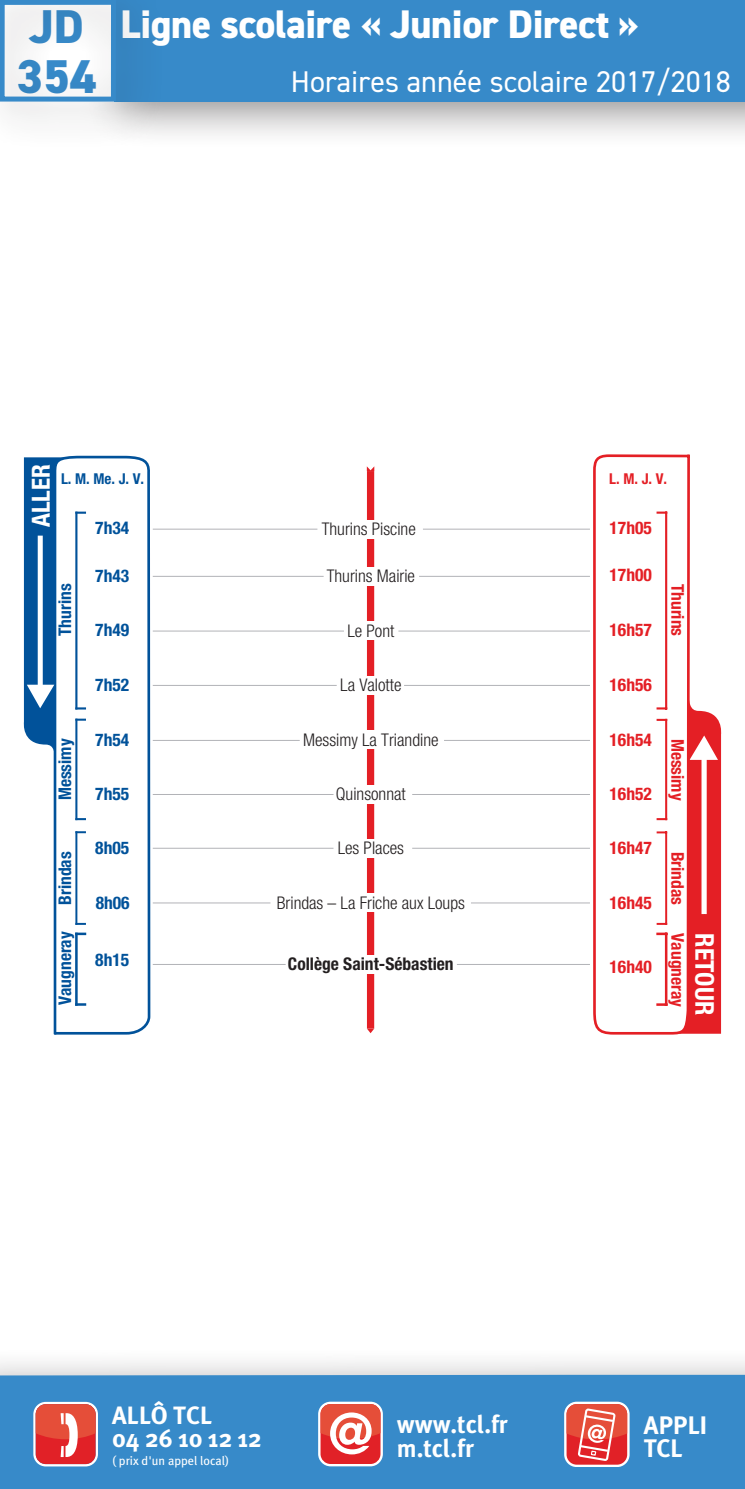
<style>
.page{position:relative;width:745px;height:1489px;background:#fff}
.page>*{position:absolute;margin:0;border:0;box-sizing:border-box;transform-origin:0 0}
.t1{font:800 47.5px "DIN2014";color:#378ac9}
.t2{font:800 40px "DIN2014";letter-spacing:-.01em;color:#fff}
.t3{font:30px "DIN2014";color:#fff}
.t4{font:700 condensed 25.75px "Helvetica Neue LT Std";color:#fff}
.t5{font:700 25.25px/23.8px "Meta Plus";letter-spacing:-.005em;color:#fff}
.t6{font:700 25px/23.2px "Meta Plus";color:#fff}
.t7{font:700 condensed 25px "Helvetica Neue LT Std";color:#fff}
.t8{font:300 condensed 17.5px "Helvetica Neue LT Std";color:#231f20}
.t9{font:700 condensed 17.5px "Helvetica Neue LT Std";color:#e41f25}
.t10{font:700 condensed 17.5px "Helvetica Neue LT Std";color:#01529a}
.t11{font:700 condensed 17.5px "Helvetica Neue LT Std";color:#231f20}
.t12{font:700 condensed 15px "Helvetica Neue LT Std";color:#01529a}
.t13{font:700 condensed 15px "Helvetica Neue LT Std";color:#e41f25}
.t14{font:12.5px "Meta Plus";color:#fff}
.s1{font-size:47.5px;color:#378ac9}
</style>
<div class="page">
<div style="left:85px;top:0;width:659px;height:151px;background:#231f20;opacity:.5"></div>
<div style="left:113px;top:0;width:631px;height:102px;background:#378ac9"></div>
<div style="left:0;top:1345px;width:744px;height:143px;background:#231f20;opacity:.5"></div>
<div style="left:0;top:1374px;width:744px;height:114px;background:#378ac9"></div>
<svg style="left:33px;top:1401px;width:65px;height:65px"></svg>
<svg style="left:318px;top:1401px;width:64px;height:65px"></svg>
<div style="left:320px;top:1403px;width:60px;height:60px;background:#e12127;border-radius:10px"></div>
<svg style="left:320px;top:1403px;width:60px;height:51px"></svg>
<svg style="left:563px;top:1401px;width:66px;height:65px"></svg>
<div style="left:566px;top:1403px;width:60px;height:61px;background:#e12127;border-radius:10px"></div>
<svg style="left:566px;top:1403px;width:60px;height:57px"></svg>
<div style="left:367px;top:471px;width:7px;height:557px;background:#e41f25"></div>
<hr style="left:419px;top:576px;width:170px;height:1px;background:#b2b3b7">
<hr style="left:153px;top:576px;width:170px;height:1px;background:#b2b3b7">
<hr style="left:398px;top:630px;width:191px;height:1px;background:#b2b3b7">
<hr style="left:153px;top:630px;width:191px;height:1px;background:#b2b3b7">
<hr style="left:404px;top:685px;width:185px;height:1px;background:#b2b3b7">
<hr style="left:153px;top:685px;width:183px;height:1px;background:#b2b3b7">
<hr style="left:443px;top:740px;width:146px;height:1px;background:#b2b3b7">
<hr style="left:153px;top:740px;width:146px;height:1px;background:#b2b3b7">
<svg style="left:53px;top:455px;width:98px;height:579px"></svg>
<hr style="left:75px;top:719px;width:2px;height:100px;background:#01529a">
<svg style="left:76px;top:818px;width:9px;height:2px"></svg>
<svg style="left:24px;top:457px;width:61px;height:311px"></svg>
<hr style="left:75px;top:933px;width:3px;height:71px;background:#01529a">
<svg style="left:76px;top:1003px;width:9px;height:2px"></svg>
<svg style="left:76px;top:932px;width:9px;height:3px"></svg>
<svg style="left:593px;top:454px;width:97px;height:580px"></svg>
<hr style="left:664px;top:512px;width:2px;height:196px;background:#e41f25">
<svg style="left:657px;top:511px;width:8px;height:2px"></svg>
<hr style="left:75px;top:832px;width:2px;height:91px;background:#01529a">
<svg style="left:76px;top:922px;width:9px;height:2px"></svg>
<svg style="left:76px;top:831px;width:9px;height:2px"></svg>
<svg style="left:657px;top:686px;width:63px;height:347px"></svg>
<svg style="left:366px;top:466px;width:8px;height:5px"></svg>
<svg style="left:367px;top:1028px;width:7px;height:5px"></svg>
<div style="left:359px;top:567px;width:23px;height:18px;background:#fff"></div>
<div style="left:359px;top:621px;width:23px;height:19px;background:#fff"></div>
<div style="left:359px;top:676px;width:23px;height:18px;background:#fff"></div>
<div style="left:359px;top:730px;width:23px;height:19px;background:#fff"></div>
<hr style="left:412px;top:794px;width:177px;height:1px;background:#b2b3b7">
<hr style="left:153px;top:794px;width:180px;height:1px;background:#b2b3b7">
<div style="left:359px;top:785px;width:23px;height:18px;background:#fff"></div>
<hr style="left:422px;top:528px;width:167px;height:1px;background:#b2b3b7">
<hr style="left:153px;top:528px;width:164px;height:1px;background:#b2b3b7">
<div style="left:359px;top:519px;width:23px;height:19px;background:#fff"></div>
<hr style="left:412px;top:847px;width:177px;height:1px;background:#b2b3b7">
<hr style="left:153px;top:847px;width:180px;height:1px;background:#b2b3b7">
<div style="left:359px;top:838px;width:23px;height:19px;background:#fff"></div>
<hr style="left:470px;top:902px;width:119px;height:1px;background:#b2b3b7">
<hr style="left:153px;top:902px;width:117px;height:1px;background:#b2b3b7">
<div style="left:359px;top:893px;width:23px;height:19px;background:#fff"></div>
<hr style="left:456px;top:964px;width:133px;height:1px;background:#b2b3b7">
<hr style="left:153px;top:964px;width:132px;height:1px;background:#b2b3b7">
<div style="left:359px;top:954px;width:23px;height:19px;background:#fff"></div>
<div style="left:0;top:0;width:164px;height:151px;background:#231f20;opacity:.5"></div>
<div style="left:0;top:0;width:116px;height:102px;border:5px solid #378ac9"></div>
<h2 class="t2" style="left:29px;top:-2px;width:611px"><span class="s1">JD</span> Ligne scolaire « Junior Direct »</h2>
<h1 class="t1" style="left:17px;top:45px;width:81px">354</h1>
<h3 class="t3" style="left:291px;top:63px;width:441px">Horaires année scolaire 2017/2018</h3>
<h3 class="t7" style="left:26px;top:527px;width:64px;rotate:-90deg">ALLER</h3>
<p class="t12" style="left:61px;top:469px;width:85px">L. M. Me. J. V.</p>
<p class="t13" style="left:609px;top:469px;width:59px">L. M. J. V.</p>
<p class="t10" style="left:95px;top:517px;width:35px">7h34</p>
<p class="t8" style="left:321px;top:518px;width:96px">Thurins Piscine</p>
<p class="t9" style="left:609px;top:517px;width:44px">17h05</p>
<p class="t10" style="left:54px;top:636px;width:54px;rotate:-90deg">Thurins</p>
<p class="t10" style="left:95px;top:564px;width:35px">7h43</p>
<p class="t10" style="left:95px;top:619px;width:35px">7h49</p>
<p class="t8" style="left:326px;top:566px;width:90px">Thurins Mairie</p>
<p class="t8" style="left:347px;top:620px;width:48px">Le Pont</p>
<p class="t9" style="left:609px;top:564px;width:44px">17h00</p>
<p class="t9" style="left:609px;top:619px;width:44px">16h57</p>
<p class="t9" style="left:688px;top:583px;width:54px;rotate:90deg">Thurins</p>
<p class="t10" style="left:95px;top:673px;width:35px">7h52</p>
<p class="t8" style="left:340px;top:675px;width:63px">La Valotte</p>
<p class="t9" style="left:609px;top:673px;width:44px">16h56</p>
<p class="t10" style="left:54px;top:800px;width:63px;rotate:-90deg">Messimy</p>
<p class="t10" style="left:95px;top:728px;width:35px">7h54</p>
<p class="t10" style="left:95px;top:783px;width:35px">7h55</p>
<p class="t8" style="left:303px;top:729px;width:137px">Messimy La Triandine</p>
<p class="t8" style="left:336px;top:784px;width:71px">Quinsonnat</p>
<p class="t9" style="left:609px;top:728px;width:44px">16h54</p>
<p class="t9" style="left:609px;top:783px;width:44px">16h52</p>
<p class="t9" style="left:688px;top:738px;width:63px;rotate:90deg">Messimy</p>
<p class="t10" style="left:95px;top:836px;width:35px">8h05</p>
<p class="t8" style="left:337px;top:837px;width:68px">Les Places</p>
<p class="t9" style="left:609px;top:836px;width:44px">16h47</p>
<p class="t10" style="left:54px;top:904px;width:55px;rotate:-90deg">Brindas</p>
<p class="t9" style="left:688px;top:851px;width:55px;rotate:90deg">Brindas</p>
<p class="t8" style="left:276px;top:892px;width:189px">Brindas – La Friche aux Loups</p>
<p class="t10" style="left:96px;top:892px;width:35px">8h06</p>
<p class="t9" style="left:609px;top:892px;width:44px">16h45</p>
<p class="t10" style="left:54px;top:1005px;width:75px;rotate:-90deg">Vaugneray</p>
<p class="t10" style="left:95px;top:948px;width:35px">8h15</p>
<p class="t11" style="left:288px;top:952px;width:167px">Collège Saint-Sébastien</p>
<p class="t9" style="left:609px;top:955px;width:44px">16h40</p>
<p class="t9" style="left:688px;top:933px;width:75px;rotate:90deg">Vaugneray</p>
<h3 class="t4" style="left:720px;top:933px;width:83px;rotate:90deg">RETOUR</h3>
<h3 class="t6" style="left:112px;top:1403px;width:151px">ALLÔ TCL<br>04 26 10 12 12</h3>
<p class="t14" style="left:112px;top:1453px;width:119px">( prix d'un appel local)</p>
<h3 class="t6" style="left:396px;top:1412px;width:112px">www.tcl.fr m.tcl.fr</h3>
<h3 class="t5" style="left:643px;top:1412px;width:65px">APPLI<br>TCL</h3>
</div>
